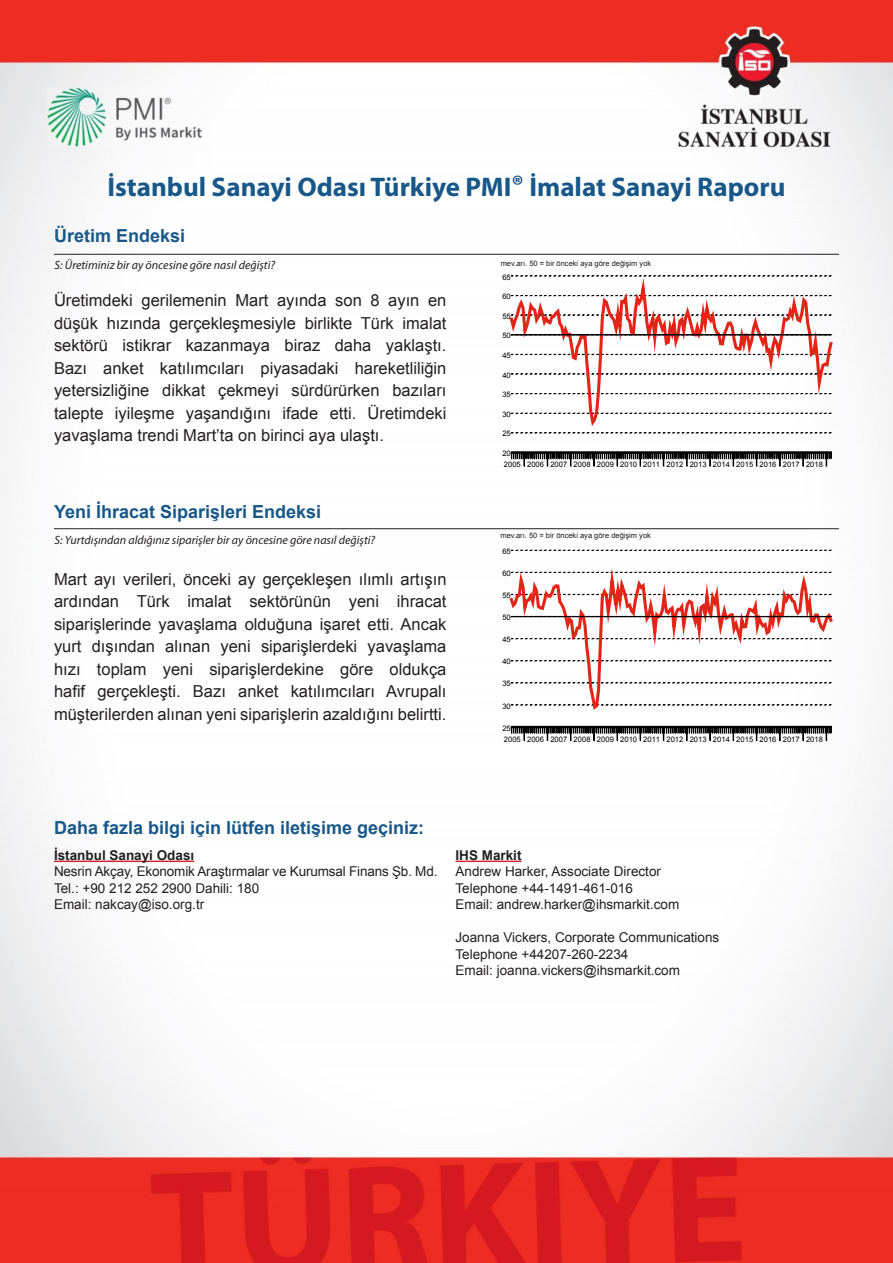
<style>
.page{position:relative;width:893px;height:1263px;background:#fff}
.page>*{position:absolute;margin:0;border:0;box-sizing:border-box;transform-origin:0 0}
.t1{font:700 27px "Myriad Pro";color:#175889}
.t2{font:700 18px "Arial";color:#175889}
.t3{font:16.5px/22.5px "Arial";color:#231f20;text-align:justify}
.t4{font:13.5px/16.4px "Arial";color:#231f20}
.t5{font:700 13.5px "Arial";color:#231f20}
.t6{font:italic 12px "Myriad Pro";color:#231f20}
.t7{font:7.65px "Arial";letter-spacing:.005em;color:#000}
.t8{font:7.5px "Arial";color:#231f20}
</style>
<div class="page">
<img style="left:0;top:0;width:893px;height:1263px">
<svg style="left:511px;top:452px;width:321px;height:14px"></svg>
<svg style="left:511px;top:433px;width:320px;height:1px"></svg>
<svg style="left:508px;top:268px;width:327px;height:162px"></svg>
<hr style="left:54px;top:254px;width:785px;height:1px;background:#231f20">
<div style="left:511px;top:726px;width:320px;height:2px;border:1px solid #000"></div>
<svg style="left:511px;top:727px;width:321px;height:14px"></svg>
<svg style="left:511px;top:550px;width:320px;height:1px"></svg>
<svg style="left:507px;top:555px;width:328px;height:157px"></svg>
<div style="left:511px;top:616px;width:320px;height:1px;border:1px solid #000"></div>
<hr style="left:54px;top:528px;width:785px;height:1px;background:#231f20">
<hr style="left:54px;top:861px;width:140px;height:1px;background:#d1232a">
<hr style="left:455px;top:861px;width:66px;height:1px;background:#d1232a">
<h1 class="t1" style="left:108px;top:169px;width:679px">İstanbul Sanayi Odası Türkiye PMI® İmalat Sanayi Raporu</h1>
<p class="t2" style="left:54px;top:224px;width:133px">Üretim Endeksi</p>
<p class="t6" style="left:55px;top:258px;width:222px">S: Üretiminiz bir ay öncesine göre nasıl değişti?</p>
<p class="t3" style="left:54px;top:289px;width:394px">Üretimdeki gerilemenin Mart ayında son 8 ayın en düşük hızında gerçekleşmesiyle birlikte Türk imalat sektörü istikrar kazanmaya biraz daha yaklaştı.<br>Bazı anket katılımcıları piyasadaki hareketliliğin yetersizliğine dikkat çekmeyi sürdürürken bazıları talepte iyileşme yaşandığını ifade etti. Üretimdeki yavaşlama trendi Mart’ta on birinci aya ulaştı.</p>
<p class="t2" style="left:54px;top:500px;width:269px">Yeni İhracat Siparişleri Endeksi</p>
<p class="t6" style="left:55px;top:532px;width:322px">S: Yurtdışından aldığınız siparişler bir ay öncesine göre nasıl değişti?</p>
<p class="t3" style="left:54px;top:568px;width:394px">Mart ayı verileri, önceki ay gerçekleşen ılımlı artışın ardından Türk imalat sektörünün yeni ihracat siparişlerinde yavaşlama olduğuna işaret etti. Ancak yurt dışından alınan yeni siparişlerdeki yavaşlama hızı toplam yeni siparişlerdekine göre oldukça hafif gerçekleşti. Bazı anket katılımcıları Avrupalı müşterilerden alınan yeni siparişlerin azaldığını belirtti.</p>
<p class="t8" style="left:501px;top:258px;width:152px">mev.arı. 50 = bir önceki aya göre değişim yok</p>
<p class="t7" style="left:502px;top:272px;width:10px">65</p>
<p class="t7" style="left:502px;top:292px;width:10px">60</p>
<p class="t7" style="left:502px;top:311px;width:10px">55</p>
<p class="t7" style="left:502px;top:331px;width:10px">50</p>
<p class="t7" style="left:502px;top:350px;width:10px">45</p>
<p class="t7" style="left:502px;top:370px;width:10px">40</p>
<p class="t7" style="left:502px;top:390px;width:10px">35</p>
<p class="t7" style="left:502px;top:409px;width:10px">30</p>
<p class="t7" style="left:502px;top:429px;width:10px">25</p>
<p class="t7" style="left:502px;top:448px;width:10px">20</p>
<p class="t7" style="left:504px;top:459px;width:321px">2005 2006 2007 2008 2009 2010 2011 2012 2013 2014 2015 2016 2017 2018</p>
<p class="t8" style="left:500px;top:530px;width:152px">mev.arı. 50 = bir önceki aya göre değişim yok</p>
<p class="t7" style="left:502px;top:546px;width:10px">65</p>
<p class="t7" style="left:502px;top:568px;width:10px">60</p>
<p class="t7" style="left:502px;top:590px;width:10px">55</p>
<p class="t7" style="left:502px;top:612px;width:10px">50</p>
<p class="t7" style="left:502px;top:635px;width:10px">45</p>
<p class="t7" style="left:502px;top:657px;width:10px">40</p>
<p class="t7" style="left:502px;top:679px;width:10px">35</p>
<p class="t7" style="left:502px;top:701px;width:10px">30</p>
<p class="t7" style="left:502px;top:723px;width:10px">25</p>
<p class="t7" style="left:504px;top:734px;width:321px">2005 2006 2007 2008 2009 2010 2011 2012 2013 2014 2015 2016 2017 2018</p>
<p class="t2" style="left:54px;top:816px;width:372px">Daha fazla bilgi için lütfen iletişime geçiniz:</p>
<p class="t5" style="left:54px;top:846px;width:142px">İstanbul Sanayi Odası</p>
<p class="t4" style="left:54px;top:863px;width:385px">Nesrin Akçay, Ekonomik Araştırmalar ve Kurumsal Finans Şb. Md.<br>Tel.: +90 212 252 2900 Dahili: 180<br>Email: nakcay@iso.org.tr</p>
<p class="t5" style="left:455px;top:846px;width:68px">IHS Markit</p>
<p class="t4" style="left:455px;top:863px;width:225px">Andrew Harker, Associate Director<br>Telephone +44-1491-461-016<br>Email: andrew.harker@ihsmarkit.com</p>
<p class="t4" style="left:455px;top:929px;width:265px">Joanna Vickers, Corporate Communications<br>Telephone +44207-260-2234<br>Email: joanna.vickers@ihsmarkit.com</p>
</div>
